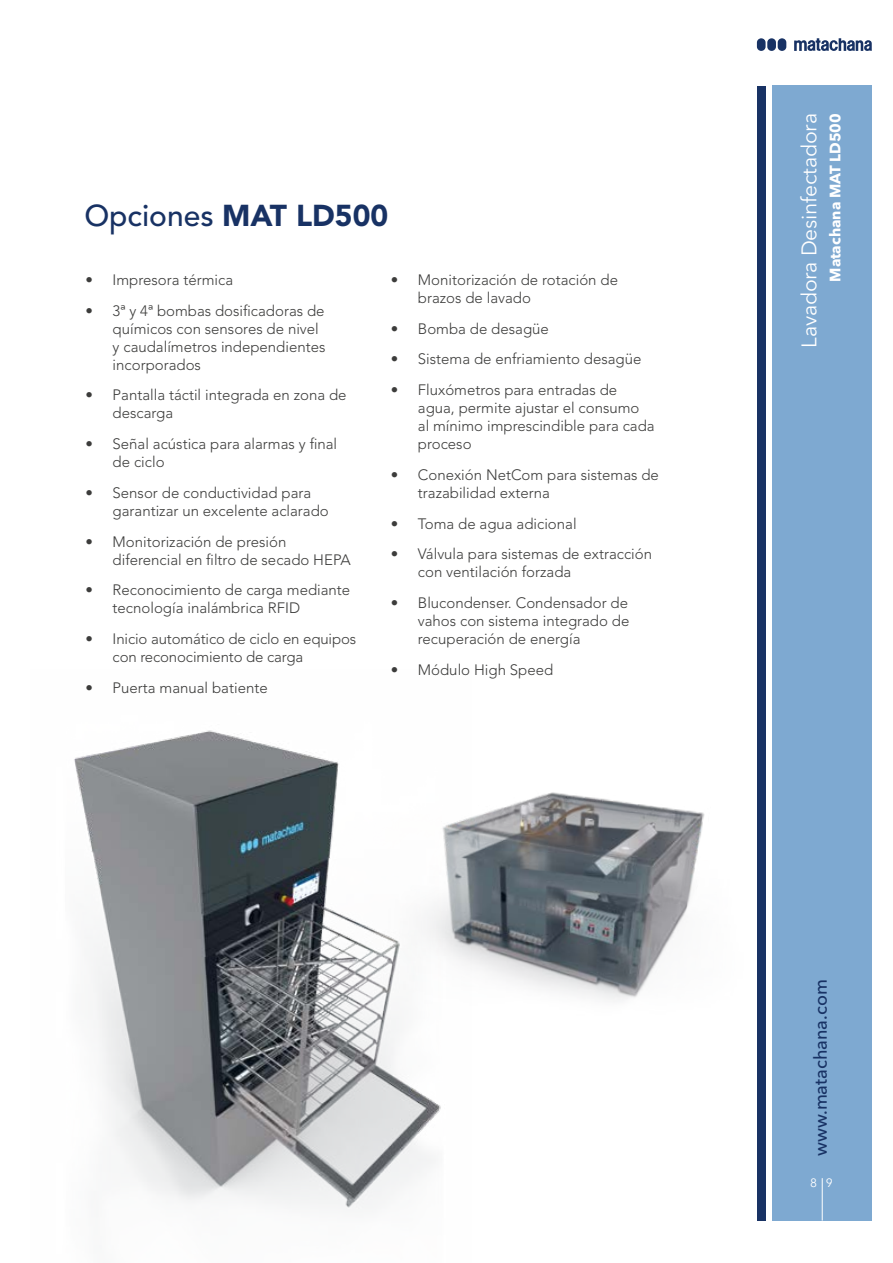
<style>
.page{position:relative;width:893px;height:1263px;background:#fff}
.page>*{position:absolute;margin:0;border:0;box-sizing:border-box;transform-origin:0 0}
.t1{font:500 30px "Avenir LT Std";color:#183264}
.t2{font:21px "Avenir Next LT Pro";letter-spacing:-.01em;color:#fff}
.t3{font:500 18px "Avenir Next LT Pro";color:#183264}
.t4{font:300 15px/18px "Avenir LT Std";color:#3c3c3b}
.t5{font:700 15px "Avenir Next LT Pro";color:#fff}
.t6{font:12px "Avenir Next LT Pro";color:#fff}
.s1{font-weight:900}
</style>
<div class="page">
<div style="left:778px;top:38px;width:8px;height:13px;background:#183264;border-radius:4px"></div>
<div style="left:767px;top:38px;width:9px;height:13px;background:#183264;border-radius:4px"></div>
<div style="left:757px;top:38px;width:9px;height:13px;background:#183264;border-radius:4px"></div>
<svg style="left:794px;top:38px;width:78px;height:13px"></svg>
<img style="left:74px;top:730px;width:367px;height:479px">
<img style="left:321px;top:736px;width:452px;height:368px">
<div style="left:773px;top:85px;width:99px;height:1135px;background:#7ea9d1"></div>
<hr style="left:822px;top:1178px;width:1px;height:42px;background:#fff">
<div style="left:757px;top:86px;width:8px;height:1134px;background:#183264"></div>
<h1 class="t1" style="left:84px;top:198px;width:305px">Opciones <span class="s1">MAT LD500</span></h1>
<p class="t4" style="left:86px;top:271px;width:149px">• Impresora térmica</p>
<p class="t4" style="left:113px;top:302px;width:214px;text-indent:-27px">• 3ª y 4ª bombas dosificadoras de químicos con sensores de nivel y caudalímetros independientes incorporados</p>
<p class="t4" style="left:113px;top:386px;width:235px;text-indent:-27px">• Pantalla táctil integrada en zona de descarga</p>
<p class="t4" style="left:113px;top:435px;width:226px;text-indent:-27px">• Señal acústica para alarmas y final de ciclo</p>
<p class="t4" style="left:113px;top:484px;width:218px;text-indent:-27px">• Sensor de conductividad para garantizar un excelente aclarado</p>
<p class="t4" style="left:113px;top:533px;width:240px;text-indent:-27px">• Monitorización de presión diferencial en filtro de secado HEPA</p>
<p class="t4" style="left:113px;top:581px;width:239px;text-indent:-27px">• Reconocimiento de carga mediante tecnología inalámbrica RFID</p>
<p class="t4" style="left:113px;top:630px;width:245px;text-indent:-27px">• Inicio automático de ciclo en equipos con reconocimiento de carga</p>
<p class="t4" style="left:86px;top:679px;width:184px">• Puerta manual batiente</p>
<p class="t4" style="left:418px;top:271px;width:202px;text-indent:-27px">• Monitorización de rotación de brazos de lavado</p>
<p class="t4" style="left:391px;top:320px;width:159px">• Bomba de desagüe</p>
<p class="t4" style="left:391px;top:350px;width:252px">• Sistema de enfriamiento desagüe</p>
<p class="t4" style="left:418px;top:381px;width:238px;text-indent:-27px">• Fluxómetros para entradas de agua, permite ajustar el consumo<br>al mínimo imprescindible para cada proceso</p>
<p class="t4" style="left:418px;top:466px;width:242px;text-indent:-27px">• Conexión NetCom para sistemas de trazabilidad externa</p>
<p class="t4" style="left:391px;top:515px;width:187px">• Toma de agua adicional</p>
<p class="t4" style="left:418px;top:545px;width:236px;text-indent:-27px">• Válvula para sistemas de extracción con ventilación forzada</p>
<p class="t4" style="left:418px;top:594px;width:213px;text-align:justify;text-indent:-27px">• Blucondenser. Condensador de vahos con sistema integrado de recuperación de energía</p>
<p class="t4" style="left:391px;top:661px;width:164px">• Módulo High Speed</p>
<h2 class="t2" style="left:796px;top:348px;width:236px;rotate:-90deg">Lavadora Desinfectadora</h2>
<p class="t5" style="left:826px;top:282px;width:170px;rotate:-90deg">Matachana MAT LD500</p>
<p class="t3" style="left:810px;top:1156px;width:178px;rotate:-90deg">www.matachana.com</p>
<p class="t6" style="left:810px;top:1176px;width:24px">8 9</p>
</div>
